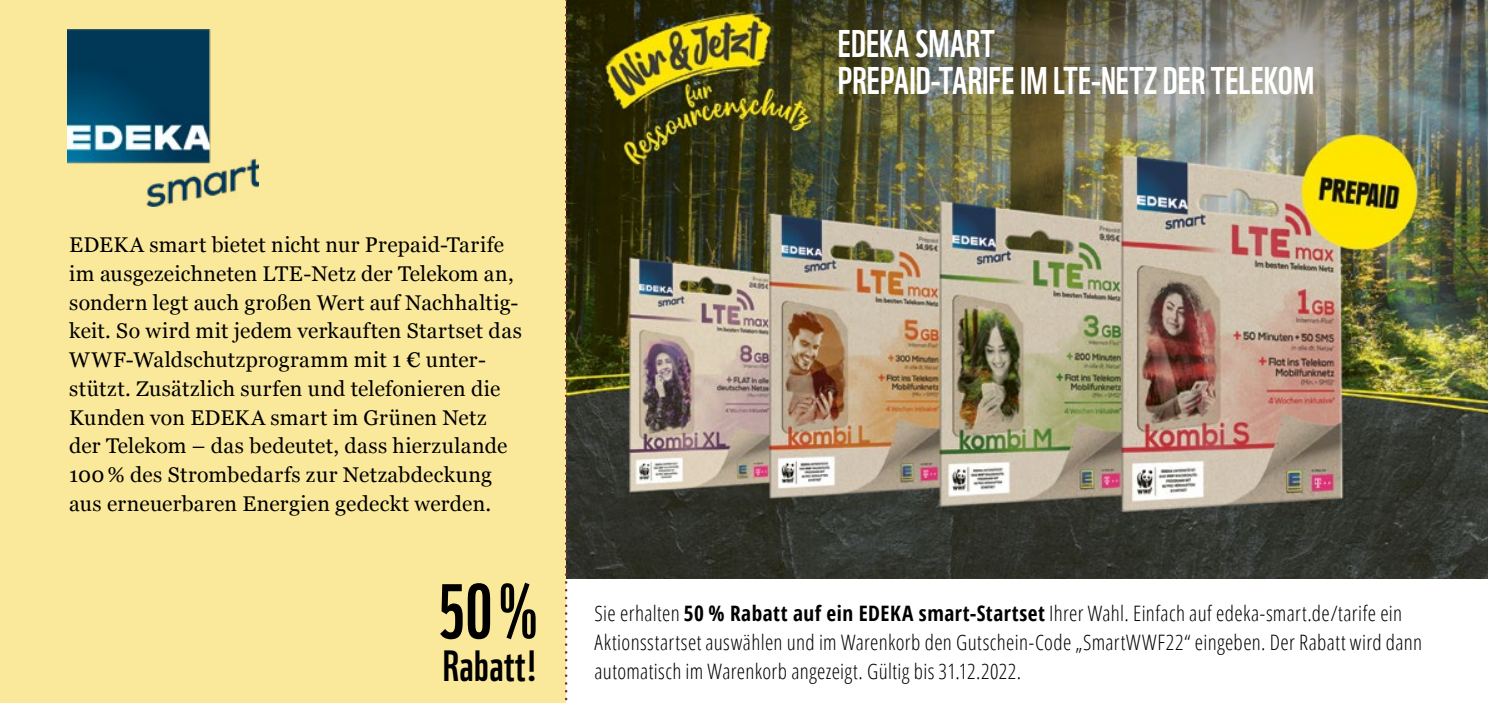
<style>
.page{position:relative;width:1488px;height:703px;background:#fff}
.page>*{position:absolute;margin:0;border:0;box-sizing:border-box;transform-origin:0 0}
.t1{font:75px "WWF";color:#000}
.t2{font:42.5px "WWF";letter-spacing:.015em;color:#000}
.t3{font:37.5px/37.5px "WWF";letter-spacing:.005em;color:#fff}
.t4{font:21.25px/28.8px "Georgia";letter-spacing:.015em;color:#000}
.t5{font:300 condensed 21.25px/28.8px "Open Sans";letter-spacing:.015em;color:#000}
.s1{font-weight:700}
</style>
<div class="page">
<div style="left:0;top:0;width:566px;height:702px;background:#fbe99b"></div>
<img style="left:567px;top:0;width:920px;height:579px">
<svg style="left:565px;top:0;width:2px;height:703px"></svg>
<img style="left:68px;top:30px;width:190px;height:176px">
<p class="t4" style="left:69px;top:229px;width:454px">EDEKA smart bietet nicht nur Prepaid-Tarife im ausgezeichneten LTE-Netz der Telekom an, sondern legt auch großen Wert auf Nachhaltig&shy;keit. So wird mit jedem verkauften Startset das WWF-Waldschutzprogramm mit 1 € unter&shy;stützt. Zusätzlich surfen und telefonieren die Kunden von EDEKA smart im Grünen Netz der Telekom – das bedeutet, dass hierzulande 100% des Strombedarfs zur Netzabdeckung aus erneuerbaren Energien gedeckt werden.</p>
<h1 class="t1" style="left:437px;top:552px;width:102px">50 %</h1>
<h2 class="t2" style="left:442px;top:631px;width:96px">Rabatt!</h2>
<h3 class="t3" style="left:837px;top:21px;width:478px">EDEKA SMART<br>PREPAID-TARIFE IM LTE-NETZ DER TELEKOM</h3>
<p class="t5" style="left:594px;top:598px;width:829px">Sie erhalten <span class="s1">50 % Rabatt auf ein EDEKA smart-Startset</span> Ihrer Wahl. Einfach auf edeka-smart.de/tarife ein<br>Aktionsstartset auswählen und im Warenkorb den Gutschein-Code „SmartWWF22“ eingeben. Der Rabatt wird dann automatisch im Warenkorb angezeigt. Gültig bis 31.12.2022.</p>
</div>
